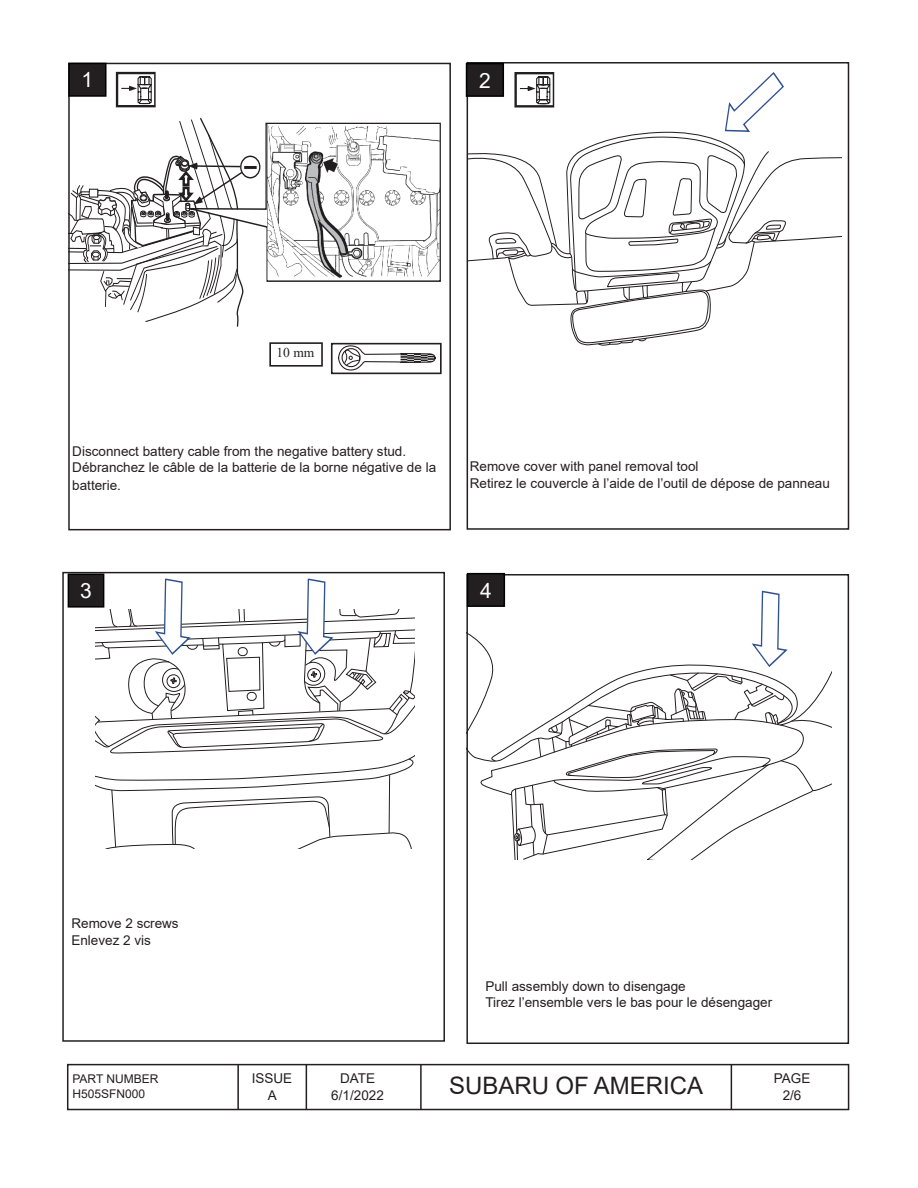
<style>
.page{position:relative;width:918px;height:1188px;background:#fff}
.page>*{position:absolute;margin:0;border:0;box-sizing:border-box;transform-origin:0 0}
.t1{font:24px "Arial";color:#231f20}
.t2{font:21px "Arial";color:#fff}
.t3{font:13.5px/16.2px "Arial";color:#231f20;text-align:center}
.t4{font:13.5px "Times New Roman";color:#231f20}
.t5{font:12px/14.4px "Arial";color:#231f20}
</style>
<div class="page">
<div style="left:67px;top:1064px;width:782px;height:46px;border:2px solid #231f20"></div>
<hr style="left:237px;top:1064px;width:2px;height:46px;background:#231f20">
<hr style="left:306px;top:1064px;width:1px;height:46px;background:#231f20">
<hr style="left:420px;top:1064px;width:2px;height:46px;background:#231f20">
<hr style="left:731px;top:1064px;width:1px;height:46px;background:#231f20">
<div style="left:68px;top:63px;width:383px;height:467px;border:2px solid #231f20"></div>
<div style="left:69px;top:63px;width:37px;height:33px;background:#231f20"></div>
<div style="left:68px;top:63px;width:39px;height:34px;border:2px solid #000"></div>
<svg style="left:269px;top:342px;width:173px;height:33px"></svg>
<div style="left:273px;top:347px;width:45px;height:17px;background:#fff"></div>
<svg style="left:69px;top:73px;width:372px;height:255px"></svg>
<div style="left:116px;top:72px;width:40px;height:35px;border:2px solid #231f20"></div>
<div style="left:68px;top:574px;width:36px;height:33px;background:#231f20"></div>
<div style="left:68px;top:574px;width:36px;height:34px;border:2px solid #000"></div>
<div style="left:62px;top:572px;width:383px;height:470px;border:2px solid #231f20"></div>
<div style="left:466px;top:63px;width:38px;height:34px;border:2px solid #000"></div>
<div style="left:466px;top:574px;width:383px;height:470px;border:2px solid #231f20"></div>
<div style="left:468px;top:574px;width:36px;height:32px;background:#231f20"></div>
<div style="left:467px;top:573px;width:38px;height:34px;border:2px solid #000"></div>
<svg style="left:96px;top:572px;width:318px;height:277px"></svg>
<svg style="left:468px;top:62px;width:373px;height:284px"></svg>
<svg style="left:466px;top:584px;width:365px;height:275px"></svg>
<p class="t2" style="left:82px;top:66px;width:13px">1</p>
<p class="t2" style="left:479px;top:66px;width:13px">2</p>
<p class="t4" style="left:276px;top:343px;width:39px">10 mm</p>
<p class="t3" style="left:72px;top:443px;width:335px">Disconnect battery cable from the negative battery stud.</p>
<p class="t3" style="left:72px;top:459px;width:365px;line-height:18px;text-align:left">Débranchez le câble de la batterie de la borne négative de la batterie.</p>
<p class="t3" style="left:470px;top:458px;width:230px">Remove cover with panel removal tool</p>
<p class="t3" style="left:470px;top:475px;width:362px">Retirez le couvercle à l’aide de l’outil de dépose de panneau</p>
<p class="t2" style="left:80px;top:576px;width:13px">3</p>
<p class="t2" style="left:480px;top:576px;width:13px">4</p>
<p class="t3" style="left:71px;top:916px;width:109px">Remove 2 screws</p>
<p class="t3" style="left:71px;top:932px;width:81px">Enlevez 2 vis</p>
<p class="t3" style="left:485px;top:978px;width:202px">Pull assembly down to disengage</p>
<p class="t3" style="left:485px;top:994px;width:288px">Tirez l’ensemble vers le bas pour le désengager</p>
<p class="t3" style="left:252px;top:1070px;width:42px">ISSUE<br>A</p>
<h1 class="t1" style="left:449px;top:1069px;width:256px">SUBARU OF AMERICA</h1>
<p class="t5" style="left:73px;top:1072px;width:88px">PART NUMBER<br>H505SFN000</p>
<p class="t3" style="left:331px;top:1070px;width:54px">DATE<br>6/1/2022</p>
<p class="t3" style="left:774px;top:1070px;width:38px">PAGE</p>
<p class="t3" style="left:783px;top:1087px;width:20px">2/6</p>
</div>
